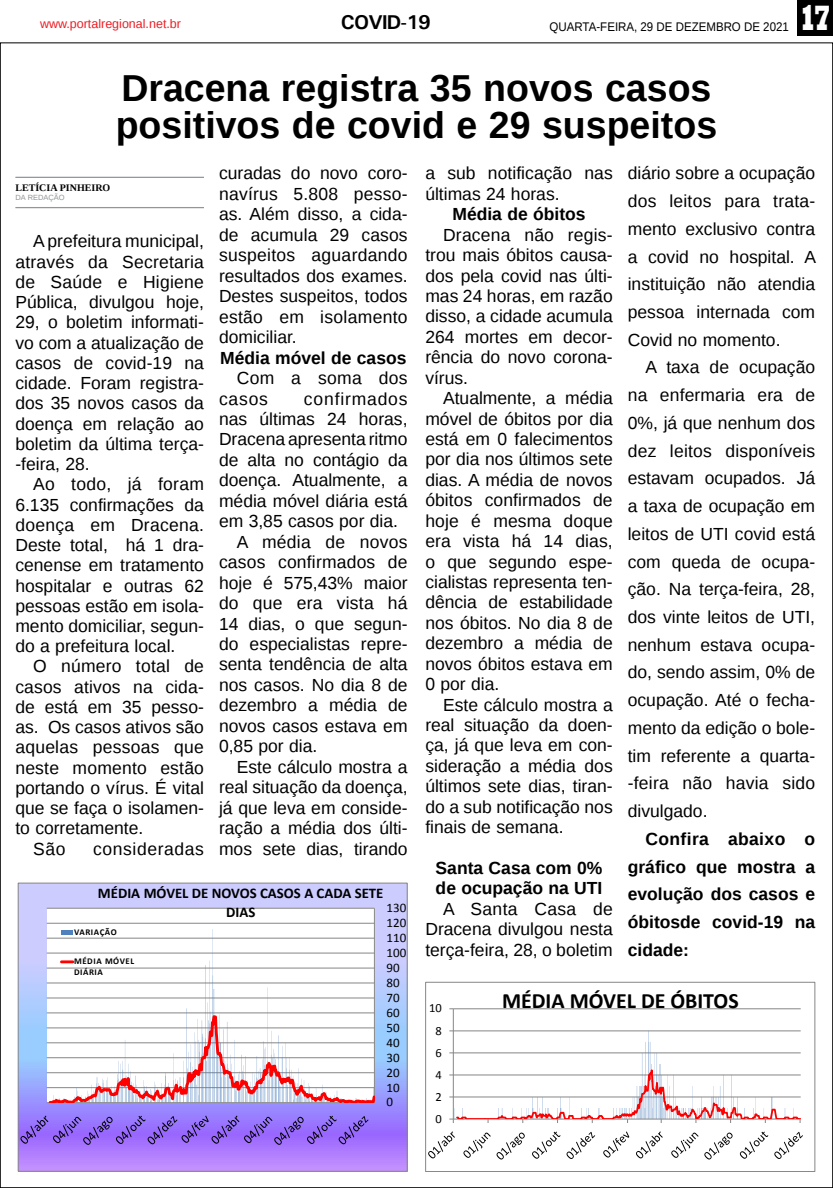
<style>
.page{position:relative;width:833px;height:1188px;background:#fff}
.page>*{position:absolute;margin:0;border:0;box-sizing:border-box;transform-origin:0 0}
.TÍTULO{font:700 37.5px "Liberation Sans";color:#000}
.t1{font:800 36.12px "Rockwell";color:#fff;scale:.7 1}
.t2{font:700 21.88px "Calibri";color:#000}
.TITULO_PG{font:700 20px "Univers";letter-spacing:-.04em;color:#000}
.MATÉRIA{font:17.5px/20.4px "Liberation Sans";color:#000;text-align:justify}
.MATÉRIA-2{font:700 17.5px/27.8px "Liberation Sans";color:#000}
.MATÉRIA-3{font:17.5px/20.5px "Liberation Sans";letter-spacing:.02em;color:#000}
.MATÉRIA-4{font:17.5px "Liberation Sans";letter-spacing:.035em;color:#000}
.t3{font:700 14.75px/18.1px "Calibri";color:#000;text-align:center}
.t4{font:13px "Calibri";color:#000}
.DATA_PG{font:12.5px "Liberation Sans";color:#000;scale:.92 1}
.DATA_PG-2{font:12.5px "Liberation Sans";color:#ed1d24}
.t5{font:12.5px "Calibri";color:#000}
.CRÉDITO_NOME{font:700 10px "Liberation Serif";color:#000}
.t6{font:700 8.88px/10.9px "Calibri";letter-spacing:.06em;color:#000}
.CRÉDITO_MATÉRIA{font:7.5px "Liberation Sans";color:#939598}
</style>
<div class="page">
<div style="left:797px;top:0;width:36px;height:35px;background:#000"></div>
<svg style="left:20px;top:884px;width:385px;height:285px;background:#bbadfe"></svg>
<div style="left:47px;top:907px;width:327px;height:195px;background:#fff"></div>
<hr style="left:47px;top:997px;width:327px;height:1px;background:#868686">
<hr style="left:47px;top:982px;width:327px;height:1px;background:#868686">
<hr style="left:47px;top:967px;width:327px;height:1px;background:#868686">
<hr style="left:47px;top:952px;width:327px;height:1px;background:#868686">
<hr style="left:47px;top:937px;width:327px;height:1px;background:#868686">
<hr style="left:47px;top:922px;width:327px;height:1px;background:#868686">
<hr style="left:47px;top:907px;width:327px;height:1px;background:#868686">
<svg style="left:49px;top:928px;width:325px;height:74px"></svg>
<hr style="left:374px;top:907px;width:1px;height:195px;background:#868686">
<svg style="left:20px;top:1002px;width:354px;height:142px"></svg>
<div style="left:61px;top:929px;width:12px;height:5px;background:#4f81bd"></div>
<svg style="left:61px;top:960px;width:12px;height:3px"></svg>
<div style="left:18px;top:882px;width:389px;height:289px;border:1px solid #868686"></div>
<hr style="left:453px;top:1008px;width:347px;height:1px;background:#868686">
<hr style="left:453px;top:1008px;width:1px;height:110px;background:#868686">
<svg style="left:449px;top:1030px;width:352px;height:92px"></svg>
<svg style="left:428px;top:1131px;width:27px;height:26px"></svg>
<svg style="left:463px;top:1132px;width:62px;height:27px"></svg>
<svg style="left:532px;top:1131px;width:28px;height:27px"></svg>
<svg style="left:566px;top:1132px;width:29px;height:26px"></svg>
<svg style="left:603px;top:1131px;width:26px;height:26px"></svg>
<svg style="left:636px;top:1131px;width:26px;height:26px"></svg>
<svg style="left:671px;top:1132px;width:27px;height:25px"></svg>
<svg style="left:704px;top:1132px;width:28px;height:27px"></svg>
<svg style="left:740px;top:1131px;width:28px;height:27px"></svg>
<svg style="left:774px;top:1131px;width:29px;height:27px"></svg>
<div style="left:425px;top:981px;width:390px;height:190px;border:1px solid #868686"></div>
<hr style="left:15px;top:177px;width:189px;height:1px;background:#939598">
<hr style="left:15px;top:207px;width:189px;height:1px;background:#939598">
<p class="DATA_PG-2" style="left:40px;top:17px;width:143px">www.portalregional.net.br</p>
<p class="TITULO_PG" style="left:341px;top:10px;width:91px">COVID-19</p>
<p class="DATA_PG" style="left:549px;top:19px;width:262px">QUARTA-FEIRA, 29 DE DEZEMBRO DE 2021</p>
<p class="t1" style="left:799px;top:-3px;width:48px">17</p>
<p class="TÍTULO" style="left:121px;top:62px;width:591px">Dracena registra 35 novos casos</p>
<p class="TÍTULO" style="left:116px;top:100px;width:603px">positivos de covid e 29 suspeitos</p>
<p class="CRÉDITO_NOME" style="left:15px;top:181px;width:96px">LETÍCIA PINHEIRO</p>
<p class="CRÉDITO_MATÉRIA" style="left:15px;top:193px;width:51px">DA REDAÇÃO</p>
<p class="MATÉRIA" style="left:15px;top:232px;width:190px;text-indent:18px">A prefeitura municipal, através da Secretaria de Saúde e Higiene Pública, divulgou hoje, 29, o boletim informati&shy;vo com a atualização de casos de covid-19 na cidade. Foram registra&shy;dos 35 novos casos da doença em relação ao boletim da última terça--feira, 28.</p>
<p class="MATÉRIA" style="left:15px;top:474px;width:190px;text-indent:18px">Ao todo, já foram 6.135 confirmações da doença em Dracena.<br>Deste total, há 1 dra&shy;cenense em tratamento hospitalar e outras 62 pessoas estão em isola&shy;mento domiciliar, segun&shy;do a prefeitura local.</p>
<p class="MATÉRIA" style="left:15px;top:656px;width:190px;text-indent:18px">O número total de casos ativos na cida&shy;de está em 35 pesso&shy;as. Os casos ativos são aquelas pessoas que neste momento estão portando o vírus. É vital que se faça o isolamen&shy;to corretamente.</p>
<p class="MATÉRIA" style="left:33px;top:838px;width:34px">São</p>
<p class="MATÉRIA-4" style="left:93px;top:838px;width:112px">consideradas</p>
<p class="MATÉRIA" style="left:219px;top:164px;width:190px">curadas do novo coro&shy;navírus 5.808 pesso&shy;as. Além disso, a cida&shy;de acumula 29 casos suspeitos aguardando resultados dos exames.<br>Destes suspeitos, todos estão em isolamento domiciliar.</p>
<p class="MATÉRIA-2" style="left:220px;top:343px;width:188px">Média móvel de casos</p>
<p class="MATÉRIA-3" style="left:219px;top:368px;width:190px;text-indent:18px">Com a soma dos casos</p>
<p class="MATÉRIA" style="left:219px;top:389px;width:190px;text-indent:85px">confirmados nas últimas 24 horas, Dracena apresenta ritmo de alta no contágio da doença. Atualmente, a média móvel diária está em 3,85 casos por dia.</p>
<p class="MATÉRIA" style="left:219px;top:532px;width:190px;text-indent:18px">A média de novos casos confirmados de hoje é 575,43% maior do que era vista há 14 dias, o que segun&shy;do especialistas repre&shy;senta tendência de alta nos casos. No dia 8 de dezembro a média de novos casos estava em 0,85 por dia.</p>
<p class="MATÉRIA" style="left:219px;top:757px;width:190px;text-indent:18px">Este cálculo mostra a real situação da doença, já que leva em conside&shy;ração a média dos últi&shy;mos sete dias, tirando</p>
<p class="t3" style="left:98px;top:884px;width:287px">MÉDIA MÓVEL DE NOVOS CASOS A CADA SETE<br>DIAS</p>
<p class="t6" style="left:74px;top:926px;width:44px">VARIAÇÃO</p>
<p class="t6" style="left:74px;top:955px;width:62px">MÉDIA MÓVEL<br>DIÁRIA</p>
<p class="t4" style="left:386px;top:899px;width:21px">130</p>
<p class="t4" style="left:386px;top:914px;width:21px">120</p>
<p class="t4" style="left:386px;top:929px;width:21px">110</p>
<p class="t4" style="left:386px;top:944px;width:21px">100</p>
<p class="t4" style="left:386px;top:959px;width:15px">90</p>
<p class="t4" style="left:386px;top:973px;width:15px">80</p>
<p class="t4" style="left:386px;top:988px;width:15px">70</p>
<p class="t4" style="left:386px;top:1003px;width:15px">60</p>
<p class="t4" style="left:386px;top:1018px;width:15px">50</p>
<p class="t4" style="left:386px;top:1033px;width:15px">40</p>
<p class="t4" style="left:386px;top:1048px;width:15px">30</p>
<p class="t4" style="left:386px;top:1063px;width:15px">20</p>
<p class="t4" style="left:386px;top:1078px;width:15px">10</p>
<p class="t4" style="left:386px;top:1093px;width:8px">0</p>
<p class="MATÉRIA" style="left:425px;top:164px;width:189px">a sub notificação nas últimas 24 horas.</p>
<p class="MATÉRIA-2" style="left:452px;top:200px;width:135px">Média de óbitos</p>
<p class="MATÉRIA" style="left:425px;top:225px;width:189px;text-indent:18px">Dracena não regis&shy;trou mais óbitos causa&shy;dos pela covid nas últi&shy;mas 24 horas, em razão disso, a cidade acumula 264 mortes em decor&shy;rência do novo corona&shy;vírus.</p>
<p class="MATÉRIA" style="left:425px;top:388px;width:189px;text-indent:18px">Atualmente, a média móvel de óbitos por dia está em 0 falecimentos por dia nos últimos sete dias. A média de novos óbitos confirmados de hoje é mesma doque era vista há 14 dias, o que segundo espe&shy;cialistas representa ten&shy;dência de estabilidade nos óbitos. No dia 8 de dezembro a média de novos óbitos estava em 0 por dia.</p>
<p class="MATÉRIA" style="left:425px;top:694px;width:189px;text-indent:18px">Este cálculo mostra a real situação da doen&shy;ça, já que leva em con&shy;sideração a média dos últimos sete dias, tiran&shy;do a sub notificação nos finais de semana.</p>
<p class="MATÉRIA-2" style="left:435px;top:857px;width:168px;line-height:20.4px">Santa Casa com 0% de ocupação na UTI</p>
<p class="MATÉRIA" style="left:425px;top:899px;width:189px;text-indent:18px">A Santa Casa de Dracena divulgou nesta terça-feira, 28, o boletim</p>
<p class="MATÉRIA" style="left:628px;top:160px;width:190px;line-height:27.8px">diário sobre a ocupação dos leitos para trata&shy;mento exclusivo contra a covid no hospital. A instituição não atendia pessoa internada com Covid no momento.</p>
<p class="MATÉRIA" style="left:628px;top:354px;width:189px;line-height:27.8px;text-indent:18px">A taxa de ocupação na enfermaria era de 0%, já que nenhum dos dez leitos disponíveis estavam ocupados. Já a taxa de ocupação em leitos de UTI covid está com queda de ocupa&shy;ção. Na terça-feira, 28, dos vinte leitos de UTI, nenhum estava ocupa&shy;do, sendo assim, 0% de ocupação. Até o fecha&shy;mento da edição o bole&shy;tim referente a quarta--feira não havia sido divulgado.</p>
<p class="MATÉRIA-2" style="left:628px;top:824px;width:189px;text-align:justify;text-indent:18px">Confira abaixo o gráfico que mostra a evolução dos casos e óbitosde covid-19 na cidade:</p>
<p class="t5" style="left:429px;top:1000px;width:14px">10</p>
<p class="t5" style="left:435px;top:1022px;width:8px">8</p>
<p class="t5" style="left:435px;top:1044px;width:8px">6</p>
<p class="t5" style="left:435px;top:1066px;width:8px">4</p>
<p class="t5" style="left:435px;top:1088px;width:8px">2</p>
<p class="t5" style="left:435px;top:1110px;width:8px">0</p>
<p class="t2" style="left:502px;top:986px;width:238px">MÉDIA MÓVEL DE ÓBITOS</p>
</div>
